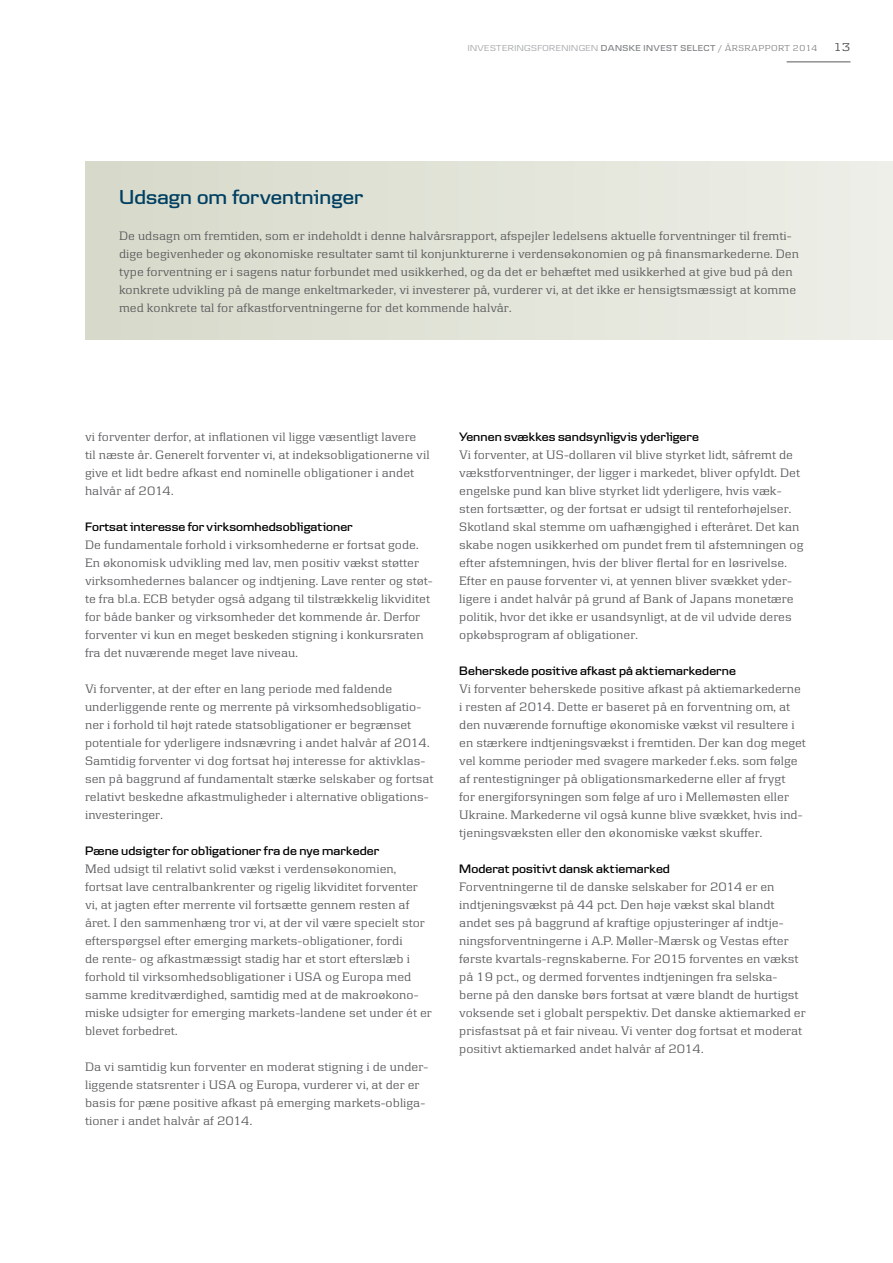
<style>
.page{position:relative;width:893px;height:1263px;background:#fff}
.page>*{position:absolute;margin:0;border:0;box-sizing:border-box;transform-origin:0 0}
.t1{font:600 21px "Danske Headline";letter-spacing:.005em;color:#003f62}
.t2{font:12.75px/18px "Danske Serif";letter-spacing:.005em;color:#58595b}
.t3{font:600 12.75px "Danske Headline";letter-spacing:.005em;color:#000}
.t4{font:12px "Danske Headline";color:#58595b}
.t5{font:600 9px "Danske Headline";letter-spacing:.05em;color:#808285}
.t6{font:9px "Danske Headline";color:#a7a9ac}
.s1{font-weight:400}
.s2{font-family:"Danske Serif";font-weight:400}
</style>
<div class="page">
<hr style="left:787px;top:62px;width:63px;height:1px;background:#58595b">
<div style="left:85px;top:161px;width:808px;height:179px;background:linear-gradient(to right,#d7daca,#eeefe8)"></div>
<p class="t6" style="left:468px;top:42px;width:24px">INVESTERINGSFORENINGEN</p>
<p class="t5" style="left:601px;top:42px;width:218px">Danske invest select <span class="s1">/</span> <span class="s2">Årsrapport 2014</span></p>
<p class="t4" style="left:834px;top:40px;width:18px">13</p>
<h1 class="t1" style="left:119px;top:184px;width:245px">Udsagn om forventninger</h1>
<p class="t2" style="left:119px;top:227px;width:681px">De udsagn om fremtiden, som er indeholdt i denne halvårsrapport, afspejler ledelsens aktuelle forventninger til fremti&shy;dige begivenheder og økonomiske resultater samt til konjunkturerne i verdensøkonomien og på finansmarkederne. Den type forventning er i sagens natur forbundet med usikkerhed, og da det er behæftet med usikkerhed at give bud på den konkrete udvikling på de mange enkeltmarkeder, vi investerer på, vurderer vi, at det ikke er hensigtsmæssigt at komme med konkrete tal for afkastforventningerne for det kommende halvår.</p>
<p class="t2" style="left:85px;top:427px;width:346px">vi forventer derfor, at inflationen vil ligge væsentligt lavere til næste år. Generelt forventer vi, at indeksobligationerne vil give et lidt bedre afkast end nominelle obligationer i andet halvår af 2014.</p>
<p class="t3" style="left:85px;top:519px;width:269px">Fortsat interesse for virksomhedsobligationer</p>
<p class="t2" style="left:85px;top:535px;width:349px">De fundamentale forhold i virksomhederne er fortsat gode.<br>En økonomisk udvikling med lav, men positiv vækst støtter virksomhedernes balancer og indtjening. Lave renter og støt&shy;te fra bl.a. ECB betyder også adgang til tilstrækkelig likviditet for både banker og virksomheder det kommende år. Derfor forventer vi kun en meget beskeden stigning i konkursraten fra det nuværende meget lave niveau.</p>
<p class="t2" style="left:85px;top:679px;width:350px">Vi forventer, at der efter en lang periode med faldende underliggende rente og merrente på virksomhedsobligatio&shy;ner i forhold til højt ratede statsobligationer er begrænset potentiale for yderligere indsnævring i andet halvår af 2014.<br>Samtidig forventer vi dog fortsat høj interesse for aktivklas&shy;sen på baggrund af fundamentalt stærke selskaber og fortsat relativt beskedne afkastmuligheder i alternative obligations&shy;investeringer.</p>
<p class="t3" style="left:85px;top:843px;width:296px">Pæne udsigter for obligationer fra de nye markeder</p>
<p class="t2" style="left:85px;top:859px;width:348px">Med udsigt til relativt solid vækst i verdensøkonomien, fortsat lave centralbankrenter og rigelig likviditet forventer vi, at jagten efter merrente vil fortsætte gennem resten af året. I den sammenhæng tror vi, at der vil være specielt stor efterspørgsel efter emerging markets-obligationer, fordi<br>de rente- og afkastmæssigt stadig har et stort efterslæb i forhold til virksomhedsobligationer i USA og Europa med samme kreditværdighed, samtidig med at de makroøkono&shy;miske udsigter for emerging markets-landene set under ét er blevet forbedret.</p>
<p class="t2" style="left:85px;top:1058px;width:345px">Da vi samtidig kun forventer en moderat stigning i de under&shy;liggende statsrenter i USA og Europa, vurderer vi, at der er basis for pæne positive afkast på emerging markets-obliga&shy;tioner i andet halvår af 2014.</p>
<p class="t3" style="left:459px;top:429px;width:241px">Yennen svækkes sandsynligvis yderligere</p>
<p class="t2" style="left:459px;top:446px;width:346px">Vi forventer, at US-dollaren vil blive styrket lidt, såfremt de vækstforventninger, der ligger i markedet, bliver opfyldt. Det engelske pund kan blive styrket lidt yderligere, hvis væk&shy;sten fortsætter, og der fortsat er udsigt til renteforhøjelser.<br>Skotland skal stemme om uafhængighed i efteråret. Det kan skabe nogen usikkerhed om pundet frem til afstemningen og efter afstemningen, hvis der bliver flertal for en løsrivelse.<br>Efter en pause forventer vi, at yennen bliver svækket yder&shy;ligere i andet halvår på grund af Bank of Japans monetære politik, hvor det ikke er usandsynligt, at de vil udvide deres opkøbsprogram af obligationer.</p>
<p class="t3" style="left:459px;top:663px;width:278px">Beherskede positive afkast på aktiemarkederne</p>
<p class="t2" style="left:459px;top:680px;width:348px">Vi forventer beherskede positive afkast på aktiemarkederne i resten af 2014. Dette er baseret på en forventning om, at den nuværende fornuftige økonomiske vækst vil resultere i en stærkere indtjeningsvækst i fremtiden. Der kan dog meget vel komme perioder med svagere markeder f.eks. som følge af rentestigninger på obligationsmarkederne eller af frygt<br>for energiforsyningen som følge af uro i Mellemøsten eller Ukraine. Markederne vil også kunne blive svækket, hvis ind&shy;tjeningsvæksten eller den økonomiske vækst skuffer.</p>
<p class="t3" style="left:459px;top:861px;width:212px">Moderat positivt dansk aktiemarked</p>
<p class="t2" style="left:459px;top:878px;width:348px">Forventningerne til de danske selskaber for 2014 er en indtjeningsvækst på 44 pct. Den høje vækst skal blandt andet ses på baggrund af kraftige opjusteringer af indtje&shy;ningsforventningerne i A.P. Møller-Mærsk og Vestas efter første kvartals-regnskaberne. For 2015 forventes en vækst på 19 pct., og dermed forventes indtjeningen fra selska&shy;berne på den danske børs fortsat at være blandt de hurtigst voksende set i globalt perspektiv. Det danske aktiemarked er prisfastsat på et fair niveau. Vi venter dog fortsat et moderat positivt aktiemarked andet halvår af 2014.</p>
</div>
